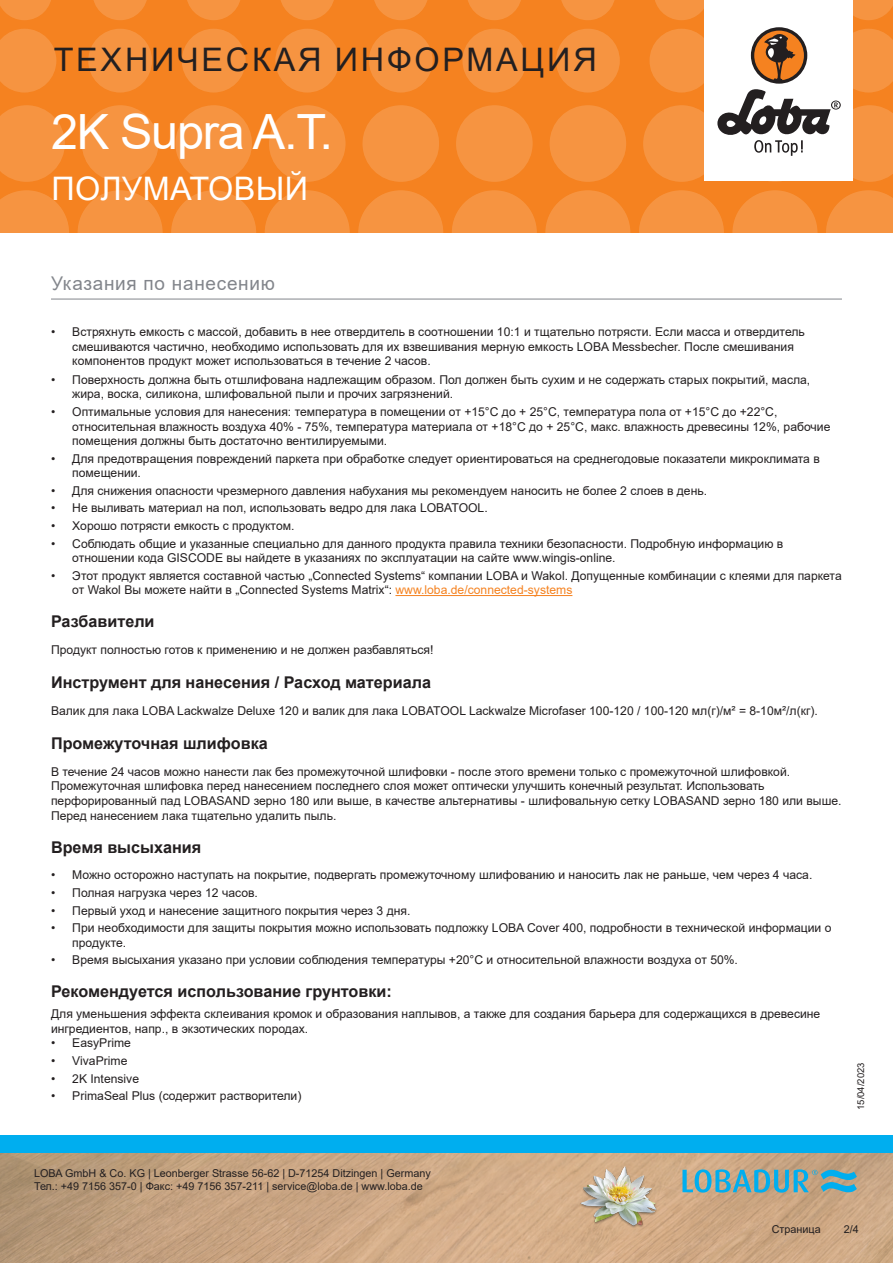
<style>
.page{position:relative;width:893px;height:1263px;background:#fff}
.page>*{position:absolute;margin:0;border:0;box-sizing:border-box;transform-origin:0 0}
.Produktname_Arial{font:48.6px "Arial";letter-spacing:-.025em;color:#fff}
.t1{font:32.4px "Arial";letter-spacing:.085em;color:#231f20}
.t2{font:32.4px "Arial";letter-spacing:.01em;color:#fff}
.Titel_grau_Arial{font:18.9px "Arial";letter-spacing:.04em;color:#82858b}
.h1_Arial{font:700 16.2px "Arial";color:#231f20}
.Text_Arial{font:12.15px/14.5px "Arial";color:#231f20}
.t3{font:10.8px/12.9px "Arial";color:#231f20}
.t4{font:9.45px "Arial";color:#231f20}
.s1{color:#f58220}
</style>
<div class="page">
<div style="left:0;top:0;width:893px;height:233px;background:#f58220"></div>
<svg style="left:0;top:190px;width:69px;height:43px"></svg>
<svg style="left:78px;top:190px;width:85px;height:85px;fill:#f69441"></svg>
<svg style="left:171px;top:190px;width:85px;height:85px;fill:#f69441"></svg>
<svg style="left:265px;top:190px;width:85px;height:85px;fill:#f69441"></svg>
<svg style="left:358px;top:190px;width:85px;height:85px;fill:#f69441"></svg>
<svg style="left:545px;top:190px;width:85px;height:85px;fill:#f69441"></svg>
<svg style="left:452px;top:190px;width:85px;height:85px;fill:#f69441"></svg>
<svg style="left:732px;top:190px;width:85px;height:85px;fill:#f69441"></svg>
<svg style="left:639px;top:190px;width:85px;height:85px;fill:#f69441"></svg>
<svg style="left:826px;top:190px;width:67px;height:43px"></svg>
<svg style="left:0;top:105px;width:65px;height:77px"></svg>
<svg style="left:82px;top:105px;width:76px;height:77px"></svg>
<svg style="left:175px;top:105px;width:77px;height:77px"></svg>
<svg style="left:269px;top:105px;width:76px;height:77px"></svg>
<svg style="left:456px;top:105px;width:77px;height:77px"></svg>
<svg style="left:362px;top:105px;width:77px;height:77px"></svg>
<svg style="left:550px;top:105px;width:76px;height:77px"></svg>
<svg style="left:0;top:29px;width:56px;height:63px"></svg>
<svg style="left:182px;top:29px;width:64px;height:63px"></svg>
<svg style="left:88px;top:29px;width:64px;height:63px"></svg>
<svg style="left:275px;top:29px;width:64px;height:63px"></svg>
<svg style="left:462px;top:29px;width:64px;height:63px"></svg>
<svg style="left:369px;top:29px;width:64px;height:63px"></svg>
<svg style="left:556px;top:29px;width:64px;height:63px"></svg>
<svg style="left:0;top:0;width:51px;height:20px"></svg>
<svg style="left:187px;top:0;width:53px;height:20px"></svg>
<svg style="left:468px;top:0;width:53px;height:20px"></svg>
<svg style="left:655px;top:0;width:49px;height:20px"></svg>
<svg style="left:93px;top:0;width:54px;height:20px"></svg>
<svg style="left:374px;top:0;width:54px;height:20px"></svg>
<svg style="left:281px;top:0;width:53px;height:20px"></svg>
<svg style="left:561px;top:0;width:54px;height:20px"></svg>
<svg style="left:853px;top:0;width:40px;height:20px"></svg>
<img style="left:0;top:1152px;width:893px;height:111px">
<div style="left:0;top:1135px;width:893px;height:17px;background:#00aeef"></div>
<div style="left:704px;top:0;width:149px;height:181px;background:#fff"></div>
<svg style="left:643px;top:29px;width:250px;height:153px"></svg>
<img style="left:578px;top:1161px;width:82px;height:81px">
<svg style="left:682px;top:1169px;width:175px;height:24px;background:#75a8ae"></svg>
<hr style="left:395px;top:595px;width:177px;height:1px;background:#f58220">
<hr style="left:51px;top:299px;width:791px;height:1px;background:#82858b">
<h2 class="t1" style="left:54px;top:37px;width:544px">ТЕХНИЧЕСКАЯ ИНФОРМАЦИЯ</h2>
<p class="Produktname_Arial" style="left:51px;top:99px;width:283px">2K Supra A.T.</p>
<h2 class="t2" style="left:52px;top:166px;width:258px">ПОЛУМАТОВЫЙ</h2>
<p class="Titel_grau_Arial" style="left:51px;top:270px;width:225px">Указания по нанесению</p>
<p class="Text_Arial" style="left:72px;top:325px;width:734px;text-indent:-21px">• Встряхнуть емкость с массой, добавить в нее отвердитель в соотношении 10:1 и тщательно потрясти. Если масса и отвердитель смешиваются частично, необходимо использовать для их взвешивания мерную емкость LOBA Messbecher. После смешивания компонентов продукт может использоваться в течение 2 часов.</p>
<p class="Text_Arial" style="left:72px;top:372px;width:739px;text-indent:-21px">• Поверхность должна быть отшлифована надлежащим образом. Пол должен быть сухим и не содержать старых покрытий, масла, жира, воска, силикона, шлифовальной пыли и прочих загрязнений.</p>
<p class="Text_Arial" style="left:72px;top:404px;width:760px;text-indent:-21px">• Оптимальные условия для нанесения: температура в помещении от +15°C до + 25°C, температура пола от +15°C до +22°C, относительная влажность воздуха 40% - 75%, температура материала от +18°C до + 25°C, макс. влажность древесины 12%, рабочие помещения должны быть достаточно вентилируемыми.</p>
<p class="Text_Arial" style="left:72px;top:451px;width:749px;text-indent:-21px">• Для предотвращения повреждений паркета при обработке следует ориентироваться на среднегодовые показатели микроклимата в помещении.</p>
<p class="Text_Arial" style="left:51px;top:483px;width:658px">• Для снижения опасности чрезмерного давления набухания мы рекомендуем наносить не более 2 слоев в день.</p>
<p class="Text_Arial" style="left:51px;top:501px;width:438px">• Не выливать материал на пол, использовать ведро для лака LOBATOOL.</p>
<p class="Text_Arial" style="left:51px;top:518px;width:245px">• Хорошо потрясти емкость с продуктом.</p>
<p class="Text_Arial" style="left:72px;top:536px;width:713px;text-indent:-21px">• Соблюдать общие и указанные специально для данного продукта правила техники безопасности. Подробную информацию в отношении кода GISCODE вы найдете в указаниях по эксплуатации на сайте www.wingis-online.</p>
<p class="Text_Arial" style="left:72px;top:568px;width:771px;text-indent:-21px">• Этот продукт является составной частью „Connected Systems“ компании LOBA и Wakol. Допущенные комбинации с клеями для паркета от Wakol Вы можете найти в „Connected Systems Matrix“: <span class="s1">www.loba.de/connected-systems</span></p>
<p class="h1_Arial" style="left:51px;top:610px;width:105px">Разбавители</p>
<p class="Text_Arial" style="left:51px;top:642px;width:384px">Продукт полностью готов к применению и не должен разбавляться!</p>
<p class="h1_Arial" style="left:51px;top:671px;width:382px">Инструмент для нанесения / Расход материала</p>
<p class="Text_Arial" style="left:51px;top:703px;width:768px">Валик для лака LOBA Lackwalze Deluxe 120 и валик для лака LOBATOOL Lackwalze Microfaser 100-120 / 100-120 мл(г)/м² = 8-10м²/л(кг).</p>
<p class="h1_Arial" style="left:51px;top:732px;width:218px">Промежуточная шлифовка</p>
<p class="Text_Arial" style="left:51px;top:764px;width:792px">В течение 24 часов можно нанести лак без промежуточной шлифовки - после этого времени только с промежуточной шлифовкой.<br>Промежуточная шлифовка перед нанесением последнего слоя может оптически улучшить конечный результат. Использовать перфорированный пад LOBASAND зерно 180 или выше, в качестве альтернативы - шлифовальную сетку LOBASAND зерно 180 или выше.<br>Перед нанесением лака тщательно удалить пыль.</p>
<p class="h1_Arial" style="left:51px;top:835px;width:152px">Время высыхания</p>
<p class="Text_Arial" style="left:51px;top:868px;width:763px">• Можно осторожно наступать на покрытие, подвергать промежуточному шлифованию и наносить лак не раньше, чем через 4 часа.</p>
<p class="Text_Arial" style="left:51px;top:885px;width:208px">• Полная нагрузка через 12 часов.</p>
<p class="Text_Arial" style="left:51px;top:903px;width:361px">• Первый уход и нанесение защитного покрытия через 3 дня.</p>
<p class="Text_Arial" style="left:72px;top:920px;width:761px;text-indent:-21px">• При необходимости для защиты покрытия можно использовать подложку LOBA Cover 400, подробности в технической информации о продукте.</p>
<p class="Text_Arial" style="left:51px;top:953px;width:688px">• Время высыхания указано при условии соблюдения температуры +20°C и относительной влажности воздуха от 50%.</p>
<p class="h1_Arial" style="left:51px;top:980px;width:342px">Рекомендуется использование грунтовки:</p>
<p class="Text_Arial" style="left:51px;top:1007px;width:771px">Для уменьшения эффекта склеивания кромок и образования наплывов, а также для создания барьера для содержащихся в древесине ингредиентов, напр., в экзотических породах.</p>
<p class="Text_Arial" style="left:51px;top:1036px;width:81px">• EasyPrime</p>
<p class="Text_Arial" style="left:51px;top:1053px;width:78px">• VivaPrime</p>
<p class="Text_Arial" style="left:51px;top:1071px;width:90px">• 2K Intensive</p>
<p class="Text_Arial" style="left:51px;top:1088px;width:252px">• PrimaSeal Plus (содержит растворители)</p>
<p class="t4" style="left:854px;top:1110px;width:49px;rotate:-90deg">15/04/2023</p>
<p class="t3" style="left:34px;top:1167px;width:398px">LOBA GmbH &amp; Co. KG | Leonberger Strasse 56-62 | D-71254 Ditzingen | Germany<br>Тел.: +49 7156 357-0 | Факс: +49 7156 357-211 | service@loba.de | www.loba.de</p>
<p class="t3" style="left:772px;top:1222px;width:50px">Страница</p>
<p class="t3" style="left:844px;top:1222px;width:17px">2/4</p>
</div>
